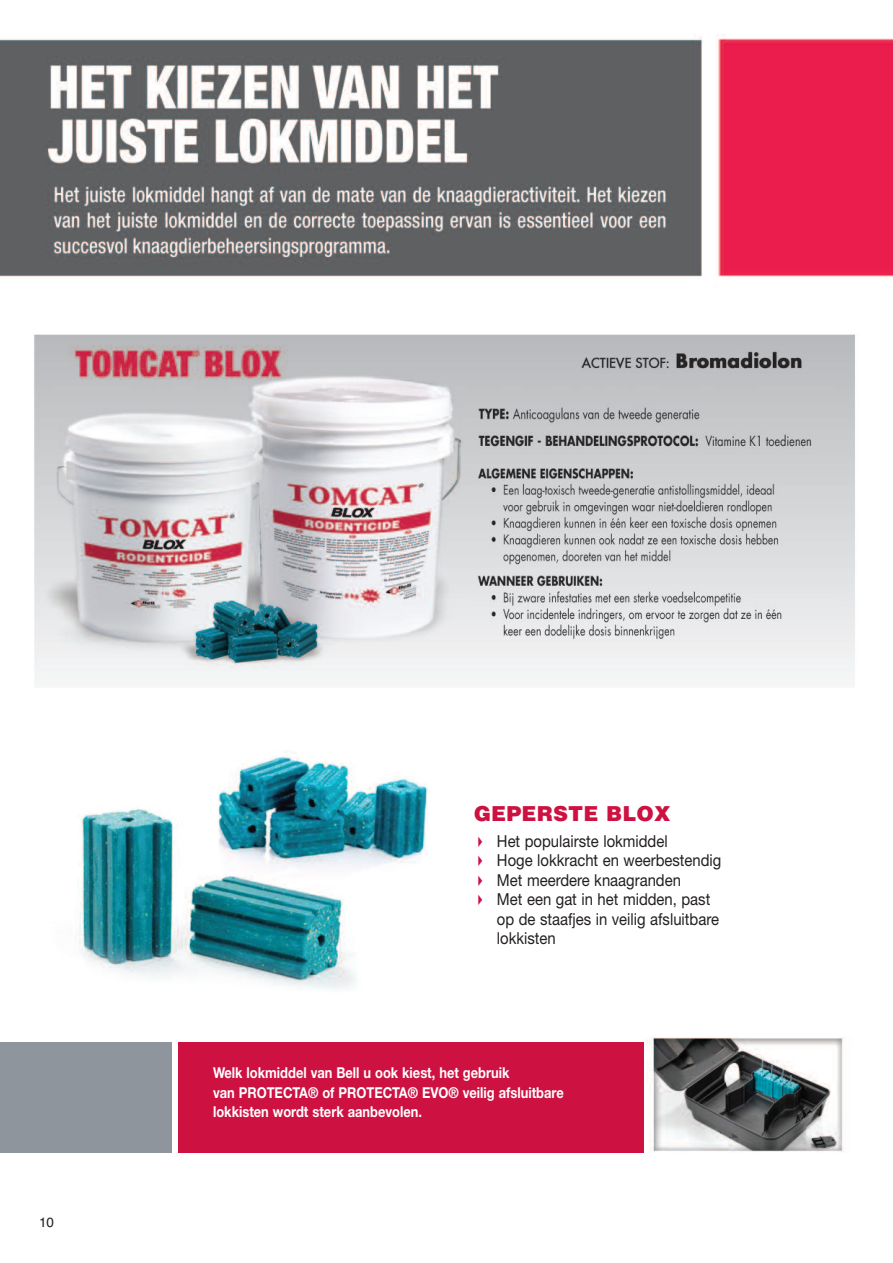
<style>
.page{position:relative;width:893px;height:1263px;background:#fff}
.page>*{position:absolute;margin:0;border:0;box-sizing:border-box;transform-origin:0 0}
.t1{font:900 21px "Helvetica";color:#cd1141}
.t2{font:16.5px/19.5px "Helvetica Neue";color:#231f20;scale:.9 1}
.t3{font:700 15px/19.5px "Helvetica Neue";color:#fff;scale:.86 1}
.t4{font:13.5px "Helvetica";color:#231f20}
</style>
<div class="page">
<img style="left:0;top:34px;width:893px;height:1119px">
<div style="left:179px;top:1042px;width:465px;height:110px;background:#cd1141"></div>
<div style="left:0;top:1042px;width:171px;height:110px;background:#8f959d"></div>
<svg style="left:478px;top:836px;width:4px;height:10px"></svg>
<svg style="left:478px;top:856px;width:4px;height:10px"></svg>
<svg style="left:478px;top:875px;width:4px;height:10px"></svg>
<svg style="left:478px;top:895px;width:4px;height:10px"></svg>
<p class="t4" style="left:39px;top:1214px;width:17px">10</p>
<p class="t1" style="left:474px;top:801px;width:198px">GEPERSTE BLOX</p>
<p class="t2" style="left:497px;top:832px;width:251px">Het populairste lokmiddel<br>Hoge lokkracht en weerbestendig<br>Met meerdere knaagranden<br>Met een gat in het midden, past op de staafjes in veilig afsluitbare lokkisten</p>
<p class="t3" style="left:213px;top:1063px;width:409px">Welk lokmiddel van Bell u ook kiest, het gebruik<br>van PROTECTA® of PROTECTA® EVO® veilig afsluitbare lokkisten wordt sterk aanbevolen.</p>
</div>
